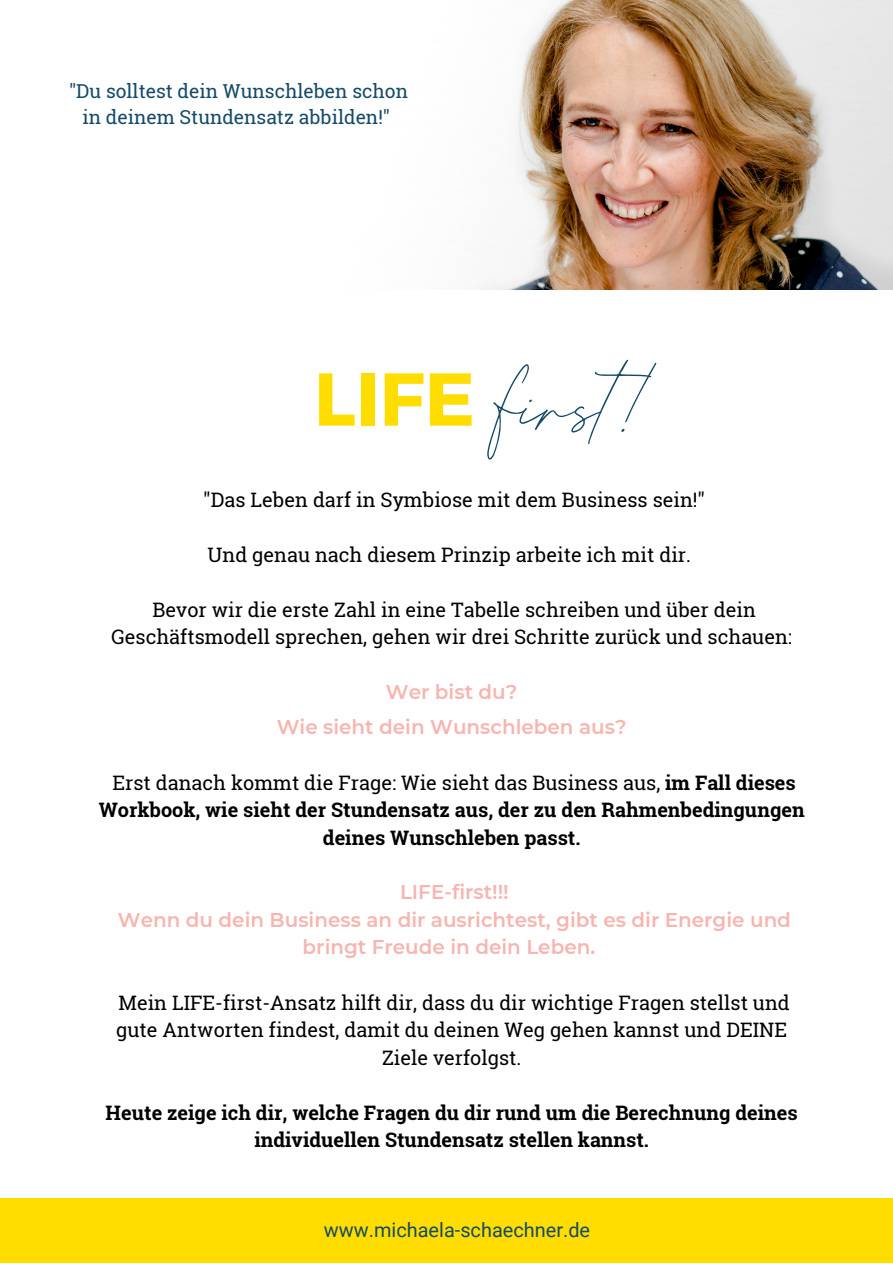
<style>
.page{position:relative;width:893px;height:1264px;background:#fff}
.page>*{position:absolute;margin:0;border:0;box-sizing:border-box;transform-origin:0 0}
.t1{font:109.95px "Champagne Dreams";color:#154a68}
.t2{font:19.95px/27.5px "Roboto Slab";color:#000;text-align:center}
.t3{font:700 19.95px/27.5px "Roboto Slab";color:#000;text-align:center}
.t4{font:600 19.95px/27.5px "Montserrat";color:#f6b5b0;text-align:center}
.t5{font:19.95px "Roboto";color:#154a68}
.t6{font:19.2px/25.8px "Roboto Slab";color:#154a68;text-align:center}
.s1{font-family:"Montserrat";font-weight:700;font-size:74.7px;color:#fd0}
.s2{font-weight:400}
</style>
<div class="page">
<img style="left:478px;top:0;width:414px;height:289px">
<div style="left:0;top:1198px;width:892px;height:64px;background:#fd0"></div>
<p class="t6" style="left:69px;top:78px;width:340px">"Du solltest dein Wunschleben schon in deinem Stundensatz abbilden!"</p>
<h1 class="t1" style="left:314px;top:332px;width:348px"><span class="s1">LIFE</span> first!</h1>
<p class="t2" style="left:203px;top:485px;width:503px">"Das Leben darf in Symbiose mit dem Business sein!"</p>
<p class="t2" style="left:207px;top:540px;width:485px">Und genau nach diesem Prinzip arbeite ich mit dir.</p>
<p class="t2" style="left:111px;top:595px;width:682px">Bevor wir die erste Zahl in eine Tabelle schreiben und über dein<br>Geschäftsmodell sprechen, gehen wir drei Schritte zurück und schauen:</p>
<p class="t4" style="left:277px;top:673px;width:351px;line-height:35.1px">Wer bist du?<br>Wie sieht dein Wunschleben aus?</p>
<p class="t3" style="left:99px;top:768px;width:707px"><span class="s2">Erst danach kommt die Frage: Wie sieht das Business aus,</span> im Fall dieses<br>Workbook, wie sieht der Stundensatz aus, der zu den Rahmenbedingungen deines Wunschleben passt.</p>
<p class="t4" style="left:118px;top:877px;width:674px">LIFE-first!!!<br>Wenn du dein Business an dir ausrichtest, gibt es dir Energie und bringt Freude in dein Leben.</p>
<p class="t2" style="left:116px;top:988px;width:675px">Mein LIFE-first-Ansatz hilft dir, dass du dir wichtige Fragen stellst und gute Antworten findest, damit du deinen Weg gehen kannst und DEINE<br>Ziele verfolgst.</p>
<p class="t3" style="left:106px;top:1098px;width:693px">Heute zeige ich dir, welche Fragen du dir rund um die Berechnung deines individuellen Stundensatz stellen kannst.</p>
<p class="t5" style="left:324px;top:1216px;width:268px">www.michaela-schaechner.de</p>
</div>
